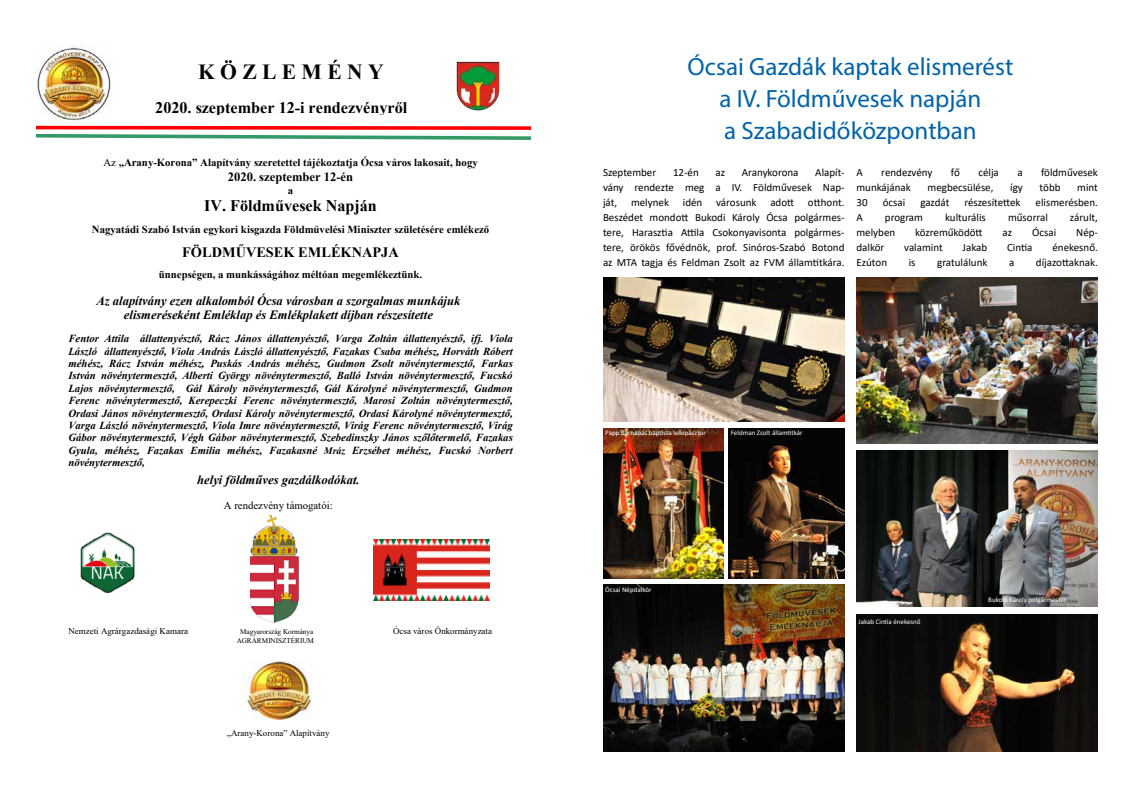
<style>
.page{position:relative;width:1134px;height:794px;background:#fff}
.page>*{position:absolute;margin:0;border:0;box-sizing:border-box;transform-origin:0 0}
.t1{font:25px/32px "Myriad Pro";color:#0063a9;text-align:center}
.t2{font:700 21.5px "Times New Roman";color:#000}
.t3{font:700 16.2px "Times New Roman";color:#000}
.t4{font:700 14.3px "Times New Roman";color:#000}
.t5{font:italic 700 12.6px/14.4px "Times New Roman";letter-spacing:-.005em;color:#000;text-align:center}
.t6{font:700 12.6px "Times New Roman";color:#000}
.t7{font:11px/15px "Calibri";color:#000;text-align:justify}
.t8{font:italic 700 10.8px/12.4px "Times New Roman";color:#000;text-align:justify}
.t9{font:700 10.8px "Times New Roman";color:#000}
.t10{font:10.8px "Times New Roman";color:#000}
.t11{font:8.9px "Times New Roman";color:#000}
.t12{font:7.2px "Times New Roman";letter-spacing:-.005em;color:#000}
.t13{font:7px "Calibri";color:#fff}
.s1{font-weight:400}
.s2{font-size:9.9px}
</style>
<div class="page">
<img style="left:251px;top:516px;width:48px;height:107px">
<img style="left:244px;top:661px;width:68px;height:58px">
<img style="left:36px;top:45px;width:495px;height:95px">
<div style="left:118px;top:94px;width:298px;height:24px;background:#fff"></div>
<img style="left:80px;top:532px;width:55px;height:61px">
<img style="left:374px;top:539px;width:116px;height:61px">
<img style="left:603px;top:277px;width:241px;height:145px">
<img style="left:856px;top:277px;width:242px;height:166px">
<img style="left:856px;top:451px;width:242px;height:156px">
<img style="left:856px;top:614px;width:242px;height:137px">
<img style="left:603px;top:428px;width:121px;height:150px">
<img style="left:729px;top:428px;width:115px;height:150px">
<img style="left:603px;top:584px;width:241px;height:167px">
<h2 class="t2" style="left:198px;top:56px;width:187px">K Ö Z L E M É N Y</h2>
<h3 class="t3" style="left:155px;top:95px;width:254px">2020. szeptember 12-i rendezvényről</h3>
<p class="t9" style="left:103px;top:155px;width:376px"><span class="s1">Az</span> „Arany-Korona” Alapítvány szeretettel tájékoztatja Ócsa város lakosait, hogy</p>
<p class="t6" style="left:228px;top:167px;width:127px">2020. szeptember 12-én</p>
<p class="t9" style="left:288px;top:182px;width:7px">a</p>
<h3 class="t3" style="left:204px;top:194px;width:174px">IV. Földművesek Napján</h3>
<p class="t9" style="left:92px;top:221px;width:399px">Nagyatádi Szabó István egykori kisgazda Földművelési Miniszter születésére emlékező</p>
<h3 class="t4" style="left:182px;top:242px;width:218px">FÖLDMŰVESEK EMLÉKNAPJA</h3>
<p class="t9" style="left:159px;top:267px;width:265px">ünnepségen, a munkásságához méltóan megemlékeztünk.</p>
<p class="t5" style="left:96px;top:293px;width:365px">Az alapítvány ezen alkalomból Ócsa városban a szorgalmas munkájuk elismeréseként Emléklap és Emlékplakett díjban részesítette</p>
<p class="t8" style="left:68px;top:332px;width:446px">Fentor Attila állattenyésztő, Rácz János állattenyésztő, Varga Zoltán állattenyésztő, ifj. Viola László állattenyésztő, Viola András László állattenyésztő, Fazakas Csaba méhész, Horváth Róbert méhész, Rácz István méhész, Puskás András méhész, Gudmon Zsolt növénytermesztő, Farkas István növénytermesztő, Alberti György növénytermesztő, Balló István növénytermesztő, Fucskó Lajos növénytermesztő, Gál Károly növénytermesztő, Gál Károlyné növénytermesztő, Gudmon Ferenc növénytermesztő, Kerepeczki Ferenc növénytermesztő, Marosi Zoltán növénytermesztő, Ordasi János növénytermesztő, Ordasi Károly növénytermesztő, Ordasi Károlyné növénytermesztő, Varga László növénytermesztő, Viola Imre növénytermesztő, Virág Ferenc növénytermesztő, Virág Gábor növénytermesztő, Végh Gábor növénytermesztő, Szebedinszky János szőlőtermelő, Fazakas Gyula, méhész, Fazakas Emilia méhész, Fazakasné <span class="s2">Mráz</span> Erzsébet méhész, Fucskó Norbert növénytermesztő,</p>
<p class="t5" style="left:197px;top:473px;width:164px">helyi földműves gazdálkodókat.</p>
<p class="t10" style="left:224px;top:498px;width:110px">A rendezvény támogatói:</p>
<p class="t11" style="left:68px;top:625px;width:121px">Nemzeti Agrárgazdasági Kamara</p>
<p class="t12" style="left:240px;top:626px;width:75px">Magyarország Kormánya</p>
<p class="t11" style="left:393px;top:625px;width:100px">Ócsa város Önkormányzata</p>
<p class="t12" style="left:237px;top:635px;width:79px">AGRÁRMINISZTÉRIUM</p>
<p class="t11" style="left:227px;top:726px;width:104px">„Arany-Korona” Alapítvány</p>
<h1 class="t1" style="left:688px;top:51px;width:327px">Ócsai Gazdák kaptak elismerést a IV. Földművesek napján<br>a Szabadidőközpontban</h1>
<p class="t7" style="left:603px;top:164px;width:243px;text-indent:212px">Alapít&shy;vány rendezte meg a IV. Földművesek Nap&shy;ját,</p>
<p class="t7" style="left:603px;top:164px;width:55px">Szeptember</p>
<p class="t7" style="left:673px;top:164px;width:27px">12-én</p>
<p class="t7" style="left:715px;top:164px;width:11px">az</p>
<p class="t7" style="left:742px;top:164px;width:58px">Aranykorona</p>
<p class="t7" style="left:631px;top:194px;width:40px">melynek</p>
<p class="t7" style="left:683px;top:194px;width:21px">idén</p>
<p class="t7" style="left:716px;top:194px;width:42px">városunk</p>
<p class="t7" style="left:770px;top:194px;width:25px">adott</p>
<p class="t7" style="left:603px;top:194px;width:243px;text-indent:205px">otthont.<br>Beszédet mondott Bukodi Károly Ócsa polgármes&shy;tere, Harasztia Attila Csokonyavisonta polgármes&shy;tere, örökös fővédnök, prof. Sinóros-Szabó Botond az MTA tagja és Feldman Zsolt az FVM államtitkára.</p>
<p class="t7" style="left:856px;top:164px;width:8px">A</p>
<p class="t7" style="left:881px;top:164px;width:53px">rendezvény</p>
<p class="t7" style="left:951px;top:164px;width:10px">fő</p>
<p class="t7" style="left:978px;top:164px;width:22px">célja</p>
<p class="t7" style="left:1017px;top:164px;width:7px">a</p>
<p class="t7" style="left:1041px;top:164px;width:58px">földművesek</p>
<p class="t7" style="left:856px;top:179px;width:56px">munkájának</p>
<p class="t7" style="left:927px;top:179px;width:67px">megbecsülése,</p>
<p class="t7" style="left:1010px;top:179px;width:14px">így</p>
<p class="t7" style="left:1040px;top:179px;width:22px">több</p>
<p class="t7" style="left:1077px;top:179px;width:22px">mint</p>
<p class="t7" style="left:856px;top:194px;width:13px">30</p>
<p class="t7" style="left:883px;top:194px;width:24px">ócsai</p>
<p class="t7" style="left:920px;top:194px;width:30px">gazdát</p>
<p class="t7" style="left:964px;top:194px;width:58px">részesítettek</p>
<p class="t7" style="left:1035px;top:194px;width:64px">elismerésben.</p>
<p class="t7" style="left:856px;top:209px;width:8px">A</p>
<p class="t7" style="left:885px;top:209px;width:40px">program</p>
<p class="t7" style="left:945px;top:209px;width:42px">kulturális</p>
<p class="t7" style="left:1008px;top:209px;width:41px">műsorral</p>
<p class="t7" style="left:1070px;top:209px;width:29px">zárult,</p>
<p class="t7" style="left:856px;top:224px;width:40px">melyben</p>
<p class="t7" style="left:915px;top:224px;width:69px">közreműködött</p>
<p class="t7" style="left:1003px;top:224px;width:11px">az</p>
<p class="t7" style="left:1032px;top:224px;width:26px">Ócsai</p>
<p class="t7" style="left:1076px;top:224px;width:23px">Nép-</p>
<p class="t7" style="left:856px;top:239px;width:29px">dalkör</p>
<p class="t7" style="left:904px;top:239px;width:40px">valamint</p>
<p class="t7" style="left:963px;top:239px;width:26px">Jakab</p>
<p class="t7" style="left:1007px;top:239px;width:27px">Cintia</p>
<p class="t7" style="left:1052px;top:239px;width:47px">énekesnő.</p>
<p class="t7" style="left:856px;top:254px;width:32px">Ezúton</p>
<p class="t7" style="left:909px;top:254px;width:8px">is</p>
<p class="t7" style="left:937px;top:254px;width:52px">gratulálunk</p>
<p class="t7" style="left:1009px;top:254px;width:7px">a</p>
<p class="t7" style="left:1036px;top:254px;width:64px">díjazottaknak.</p>
<p class="t13" style="left:605px;top:428px;width:102px">Papp Barnabás baptista lelkipásztor</p>
<p class="t13" style="left:731px;top:428px;width:73px">Feldman Zsolt államtitkár</p>
<p class="t13" style="left:605px;top:585px;width:48px">Ócsai Népdalkör</p>
<p class="t13" style="left:858px;top:616px;width:64px">Jakab Cintia énekesnő</p>
<p class="t13" style="left:988px;top:595px;width:80px">Bukodi Károly polgármester</p>
</div>
